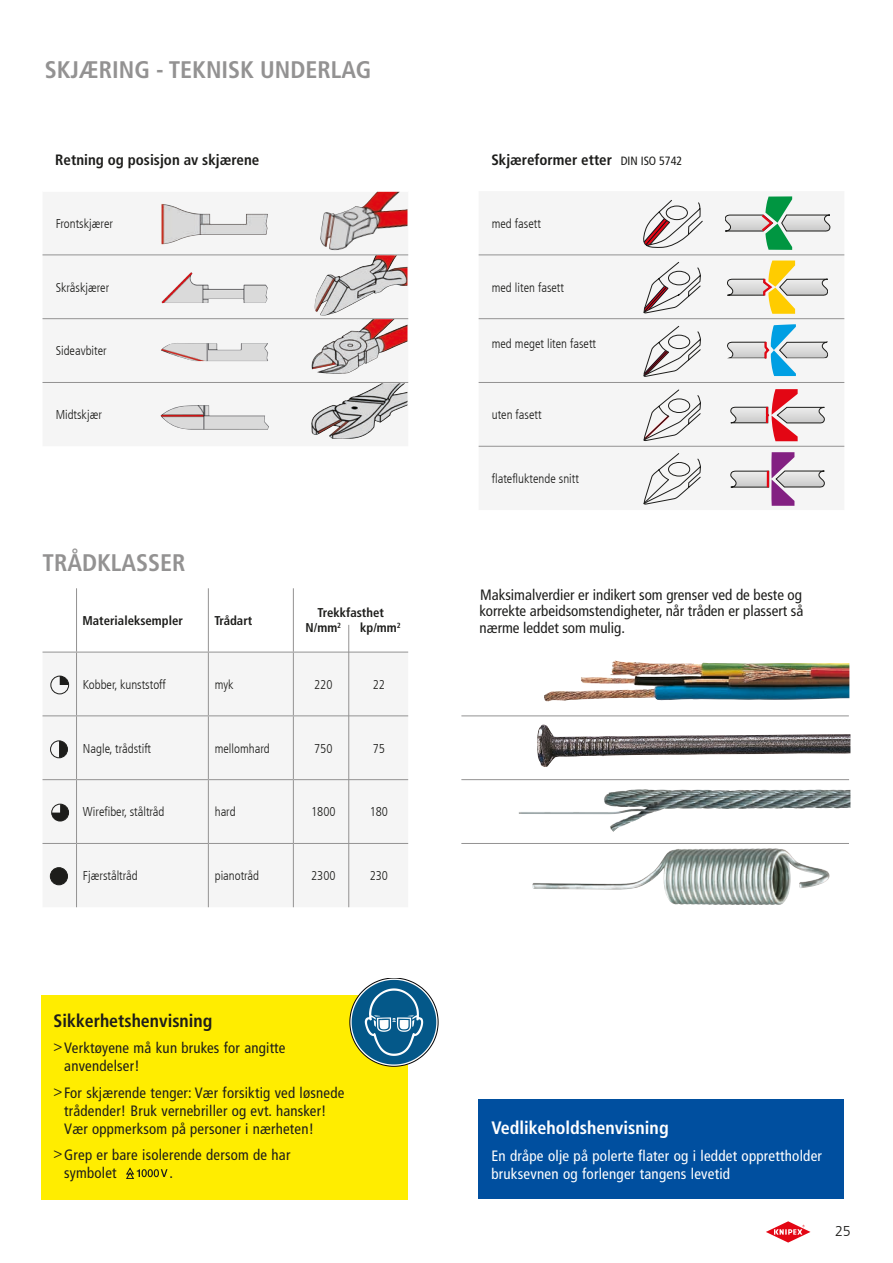
<style>
.page{position:relative;width:893px;height:1263px;background:#fff}
.page>*{position:absolute;margin:0;border:0;box-sizing:border-box;transform-origin:0 0}
.t1{font:700 condensed 24px "Frutiger LT Com";color:#939292}
.t2{font:700 condensed 18px "Frutiger LT Com";color:#fff}
.t3{font:700 condensed 18px "Frutiger LT Com";color:#1d1d1b}
.t4{font:condensed 15px/18px "Frutiger LT Com";letter-spacing:.015em;color:#1d1d1b}
.t5{font:condensed 15px/18px "Frutiger LT Com";letter-spacing:.015em;color:#fff}
.t6{font:700 condensed 15px "Frutiger LT Com";color:#1d1d1b}
.t7{font:300 14.25px "Frutiger LT Com";color:#1d1d1b}
.t8{font:300 condensed 12.75px "Frutiger LT Com";color:#1d1d1b}
.t9{font:700 condensed 12.75px/15px "Frutiger LT Com";color:#1d1d1b}
.s1{font-weight:400;font-size:12px}
</style>
<div class="page">
<svg style="left:766px;top:1221px;width:44px;height:21px"></svg>
<svg style="left:43px;top:192px;width:365px;height:247px;fill:#f5f5f5"></svg>
<hr style="left:43px;top:254px;width:365px;height:1px;background:#939292">
<hr style="left:43px;top:318px;width:365px;height:1px;background:#939292">
<hr style="left:43px;top:382px;width:365px;height:1px;background:#939292">
<div style="left:479px;top:199px;width:365px;height:289px;background:#f5f5f5"></div>
<hr style="left:479px;top:254px;width:365px;height:1px;background:#939292">
<hr style="left:479px;top:318px;width:365px;height:1px;background:#939292">
<hr style="left:479px;top:382px;width:365px;height:1px;background:#939292">
<hr style="left:479px;top:446px;width:365px;height:1px;background:#939292">
<img style="left:537px;top:724px;width:313px;height:43px">
<img style="left:518px;top:789px;width:332px;height:43px">
<img style="left:544px;top:661px;width:305px;height:41px">
<img style="left:532px;top:848px;width:298px;height:57px">
<svg style="left:643px;top:262px;width:58px;height:52px"></svg>
<svg style="left:642px;top:389px;width:59px;height:52px"></svg>
<div style="left:668px;top:399px;width:22px;height:14px;border:1px solid #1d1d1b;border-radius:50%"></div>
<svg style="left:643px;top:453px;width:58px;height:52px"></svg>
<div style="left:668px;top:462px;width:22px;height:14px;border:1px solid #1d1d1b;border-radius:50%"></div>
<svg style="left:643px;top:326px;width:58px;height:51px"></svg>
<div style="left:668px;top:335px;width:22px;height:14px;border:1px solid #1d1d1b;border-radius:50%"></div>
<svg style="left:642px;top:200px;width:61px;height:48px"></svg>
<svg style="left:725px;top:196px;width:105px;height:54px"></svg>
<svg style="left:727px;top:261px;width:101px;height:53px"></svg>
<svg style="left:727px;top:324px;width:101px;height:52px"></svg>
<svg style="left:731px;top:389px;width:93px;height:52px"></svg>
<svg style="left:731px;top:452px;width:93px;height:54px"></svg>
<img style="left:320px;top:192px;width:57px;height:58px">
<img style="left:315px;top:255px;width:61px;height:57px">
<img style="left:311px;top:319px;width:61px;height:51px">
<img style="left:311px;top:383px;width:70px;height:41px">
<img style="left:161px;top:204px;width:107px;height:40px">
<img style="left:161px;top:272px;width:107px;height:31px">
<img style="left:161px;top:343px;width:107px;height:18px">
<img style="left:160px;top:405px;width:109px;height:25px">
<div style="left:41px;top:995px;width:366px;height:204px;background:#ffed00"></div>
<svg style="left:350px;top:978px;width:88px;height:88px"></svg>
<hr style="left:461px;top:715px;width:388px;height:1px;background:#939292">
<hr style="left:461px;top:779px;width:388px;height:1px;background:#939292">
<hr style="left:461px;top:843px;width:388px;height:1px;background:#939292">
<svg style="left:126px;top:1167px;width:42px;height:12px"></svg>
<div style="left:479px;top:1099px;width:365px;height:100px;background:#004f9f"></div>
<div style="left:43px;top:653px;width:365px;height:254px;background:#f5f5f5"></div>
<hr style="left:76px;top:588px;width:1px;height:64px;background:#939292">
<hr style="left:208px;top:588px;width:1px;height:64px;background:#939292">
<hr style="left:293px;top:588px;width:1px;height:64px;background:#939292">
<hr style="left:43px;top:652px;width:34px;height:1px;background:#939292">
<hr style="left:76px;top:652px;width:1px;height:63px;background:#939292">
<hr style="left:77px;top:652px;width:131px;height:1px;background:#939292">
<hr style="left:208px;top:652px;width:85px;height:1px;background:#939292">
<hr style="left:208px;top:652px;width:1px;height:63px;background:#939292">
<hr style="left:293px;top:652px;width:1px;height:63px;background:#939292">
<hr style="left:293px;top:652px;width:115px;height:1px;background:#939292">
<hr style="left:43px;top:715px;width:34px;height:1px;background:#939292">
<hr style="left:76px;top:716px;width:1px;height:63px;background:#939292">
<hr style="left:77px;top:715px;width:131px;height:1px;background:#939292">
<hr style="left:208px;top:715px;width:85px;height:1px;background:#939292">
<hr style="left:208px;top:716px;width:1px;height:63px;background:#939292">
<hr style="left:293px;top:716px;width:1px;height:63px;background:#939292">
<hr style="left:293px;top:715px;width:115px;height:1px;background:#939292">
<hr style="left:43px;top:779px;width:34px;height:1px;background:#939292">
<hr style="left:76px;top:780px;width:1px;height:63px;background:#939292">
<hr style="left:77px;top:779px;width:131px;height:1px;background:#939292">
<hr style="left:208px;top:779px;width:85px;height:1px;background:#939292">
<hr style="left:208px;top:780px;width:1px;height:63px;background:#939292">
<hr style="left:293px;top:780px;width:1px;height:63px;background:#939292">
<hr style="left:293px;top:779px;width:115px;height:1px;background:#939292">
<hr style="left:43px;top:843px;width:34px;height:1px;background:#939292">
<hr style="left:76px;top:844px;width:1px;height:63px;background:#939292">
<hr style="left:77px;top:843px;width:131px;height:1px;background:#939292">
<hr style="left:208px;top:843px;width:85px;height:1px;background:#939292">
<hr style="left:208px;top:844px;width:1px;height:63px;background:#939292">
<hr style="left:293px;top:844px;width:1px;height:63px;background:#939292">
<hr style="left:293px;top:843px;width:115px;height:1px;background:#939292">
<div style="left:50px;top:676px;width:19px;height:18px;border:1px solid #1d1d1b;border-radius:50%"></div>
<svg style="left:60px;top:676px;width:9px;height:9px"></svg>
<div style="left:50px;top:740px;width:18px;height:18px;border:1px solid #1d1d1b;border-radius:50%"></div>
<svg style="left:59px;top:741px;width:8px;height:17px"></svg>
<div style="left:51px;top:804px;width:18px;height:17px;border:1px solid #1d1d1b;border-radius:50%"></div>
<svg style="left:52px;top:804px;width:17px;height:17px"></svg>
<div style="left:50px;top:868px;width:17px;height:17px;background:#1d1d1b;border-radius:50%"></div>
<div style="left:50px;top:867px;width:18px;height:18px;border:1px solid #1d1d1b;border-radius:50%"></div>
<hr style="left:348px;top:625px;width:1px;height:282px;background:#939292">
<h1 class="t1" style="left:45px;top:55px;width:328px">SKJÆRING - TEKNISK UNDERLAG</h1>
<p class="t6" style="left:55px;top:151px;width:206px">Retning og posisjon av skjærene</p>
<p class="t8" style="left:56px;top:216px;width:59px">Frontskjærer</p>
<p class="t8" style="left:56px;top:280px;width:55px">Skråskjærer</p>
<p class="t8" style="left:56px;top:344px;width:53px">Sideavbiter</p>
<p class="t8" style="left:56px;top:407px;width:48px">Midtskjær</p>
<h1 class="t1" style="left:43px;top:549px;width:145px">TRÅDKLASSER</h1>
<p class="t9" style="left:83px;top:613px;width:102px">Materialeksempler</p>
<p class="t9" style="left:214px;top:613px;width:39px">Trådart</p>
<p class="t9" style="left:306px;top:606px;width:80px;text-indent:12px">Trekkfasthet<br>N/mm<sup>2</sup></p>
<p class="t9" style="left:360px;top:620px;width:42px">kp/mm<sup>2</sup></p>
<p class="t8" style="left:83px;top:677px;width:84px">Kobber, kunststoff</p>
<p class="t8" style="left:215px;top:677px;width:20px">myk</p>
<p class="t8" style="left:314px;top:677px;width:20px">220</p>
<p class="t8" style="left:373px;top:677px;width:14px">22</p>
<p class="t8" style="left:83px;top:741px;width:70px">Nagle, trådstift</p>
<p class="t8" style="left:215px;top:741px;width:57px">mellomhard</p>
<p class="t8" style="left:314px;top:741px;width:20px">750</p>
<p class="t8" style="left:373px;top:741px;width:14px">75</p>
<p class="t8" style="left:83px;top:805px;width:83px">Wirefiber, ståltråd</p>
<p class="t8" style="left:215px;top:805px;width:23px">hard</p>
<p class="t8" style="left:311px;top:805px;width:26px">1800</p>
<p class="t8" style="left:370px;top:805px;width:20px">180</p>
<p class="t8" style="left:83px;top:868px;width:56px">Fjærståltråd</p>
<p class="t8" style="left:215px;top:868px;width:46px">pianotråd</p>
<p class="t8" style="left:311px;top:868px;width:26px">2300</p>
<p class="t8" style="left:370px;top:868px;width:20px">230</p>
<p class="t3" style="left:54px;top:1010px;width:160px">Sikkerhetshenvisning</p>
<p class="t4" style="left:64px;top:1039px;width:223px;text-indent:-11px">&gt; Verktøyene må kun brukes for angitte anvendelser!</p>
<p class="t4" style="left:64px;top:1084px;width:282px;text-indent:-11px">&gt; For skjærende tenger: Vær forsiktig ved løsnede trådender! Bruk vernebriller og evt. hansker!<br>Vær oppmerksom på personer i nærheten!</p>
<p class="t4" style="left:64px;top:1146px;width:228px;text-indent:-11px">&gt; Grep er bare isolerende dersom de har symbolet</p>
<p class="t4" style="left:170px;top:1164px;width:5px">.</p>
<p class="t6" style="left:491px;top:151px;width:192px">Skjæreformer etter <span class="s1">DIN ISO 5742</span></p>
<p class="t8" style="left:492px;top:216px;width:51px">med fasett</p>
<p class="t8" style="left:492px;top:280px;width:74px">med liten fasett</p>
<p class="t8" style="left:492px;top:336px;width:106px">med meget liten fasett</p>
<p class="t8" style="left:492px;top:407px;width:51px">uten fasett</p>
<p class="t8" style="left:492px;top:471px;width:89px">flatefluktende snitt</p>
<p class="t4" style="left:480px;top:586px;width:325px;line-height:16.5px;text-align:justify">Maksimalverdier er indikert som grenser ved de beste og korrekte arbeidsomstendigheter, når tråden er plassert så nærme leddet som mulig.</p>
<p class="t2" style="left:491px;top:1117px;width:179px">Vedlikeholdshenvisning</p>
<p class="t5" style="left:491px;top:1146px;width:332px">En dråpe olje på polerte flater og i leddet opprettholder bruksevnen og forlenger tangens levetid</p>
<p class="t7" style="left:835px;top:1223px;width:17px">25</p>
</div>
